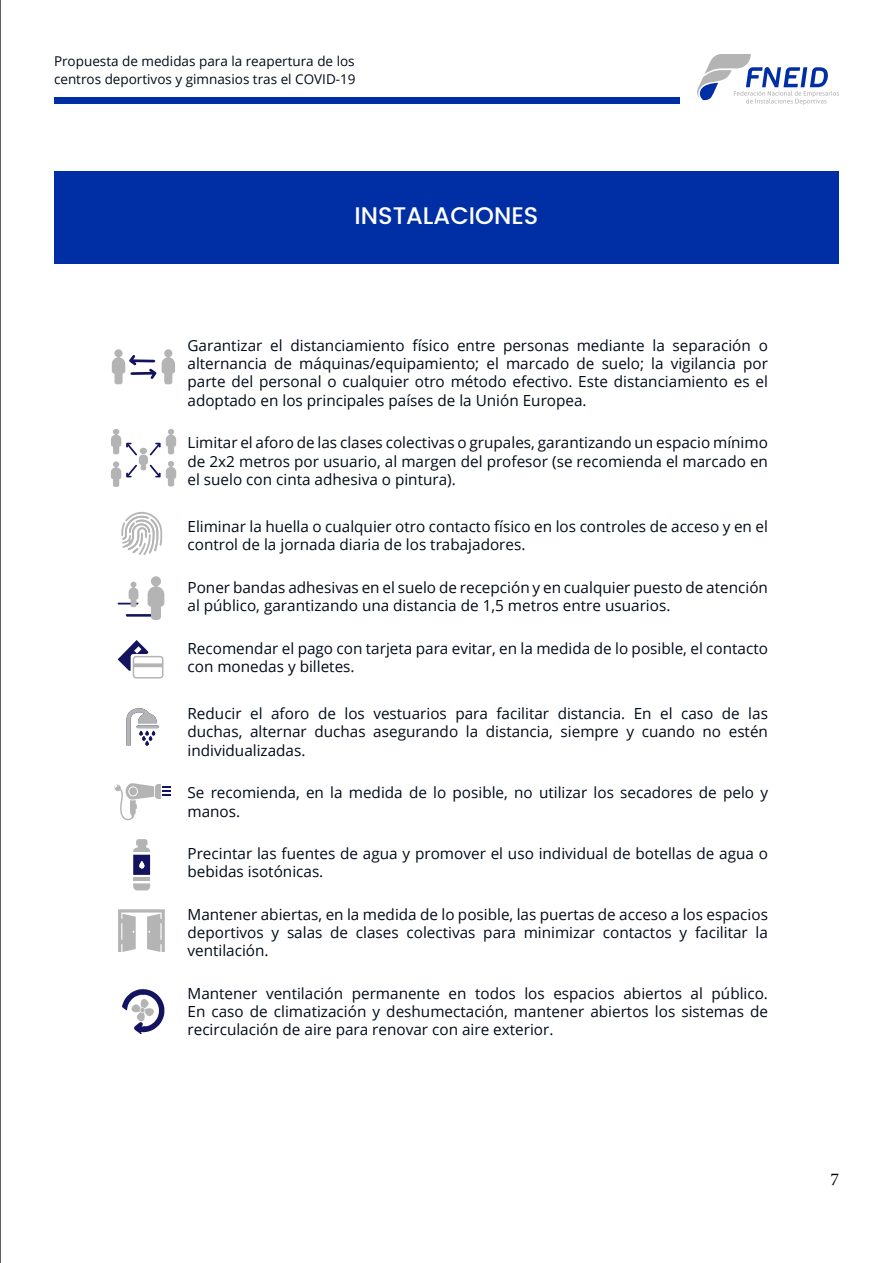
<style>
.page{position:relative;width:893px;height:1263px;background:#fff}
.page>*{position:absolute;margin:0;border:0;box-sizing:border-box;transform-origin:0 0}
.t1{font:500 24px "Poppins";color:#fff}
.t2{font:18px "Minion Pro";color:#000}
.t3{font:15.3px/18.3px "Open Sans";color:#000b18;text-align:justify}
.t4{font:13.5px/18px "Open Sans";color:#000b18}
</style>
<div class="page">
<div style="left:54px;top:171px;width:785px;height:93px;background:#002fa5"></div>
<svg style="left:697px;top:54px;width:142px;height:51px"></svg>
<div style="left:54px;top:98px;width:626px;height:6px;background:#002fa5"></div>
<svg style="left:112px;top:349px;width:63px;height:35px"></svg>
<svg style="left:118px;top:640px;width:46px;height:38px"></svg>
<svg style="left:134px;top:646px;width:7px;height:8px"></svg>
<svg style="left:126px;top:708px;width:33px;height:38px"></svg>
<svg style="left:114px;top:783px;width:57px;height:38px"></svg>
<svg style="left:133px;top:839px;width:17px;height:51px"></svg>
<svg style="left:118px;top:909px;width:47px;height:43px"></svg>
<svg style="left:122px;top:989px;width:43px;height:46px"></svg>
<svg style="left:121px;top:512px;width:41px;height:43px"></svg>
<hr style="left:126px;top:614px;width:30px;height:3px;background:#131360">
<svg style="left:148px;top:576px;width:16px;height:44px"></svg>
<svg style="left:118px;top:582px;width:20px;height:25px"></svg>
<svg style="left:111px;top:429px;width:65px;height:58px"></svg>
<p class="t4" style="left:54px;top:52px;width:303px">Propuesta de medidas para la reapertura de los centros deportivos y gimnasios tras el COVID-19</p>
<h1 class="t1" style="left:355px;top:198px;width:185px">INSTALACIONES</h1>
<p class="t3" style="left:188px;top:336px;width:582px">Garantizar el distanciamiento físico entre personas mediante la separación o alternancia de máquinas/equipamiento; el marcado de suelo; la vigilancia por parte del personal o cualquier otro método efectivo. Este distanciamiento es el adoptado en los principales países de la Unión Europea.</p>
<p class="t3" style="left:188px;top:433px;width:582px">Limitar el aforo de las clases colectivas o grupales, garantizando un espacio mínimo de 2x2 metros por usuario, al margen del profesor (se recomienda el marcado en el suelo con cinta adhesiva o pintura).</p>
<p class="t3" style="left:188px;top:517px;width:582px">Eliminar la huella o cualquier otro contacto físico en los controles de acceso y en el control de la jornada diaria de los trabajadores.</p>
<p class="t3" style="left:188px;top:578px;width:582px">Poner bandas adhesivas en el suelo de recepción y en cualquier puesto de atención al público, garantizando una distancia de 1,5 metros entre usuarios.</p>
<p class="t3" style="left:188px;top:638px;width:582px">Recomendar el pago con tarjeta para evitar, en la medida de lo posible, el contacto con monedas y billetes.</p>
<p class="t3" style="left:188px;top:704px;width:582px">Reducir el aforo de los vestuarios para facilitar distancia. En el caso de las duchas, alternar duchas asegurando la distancia, siempre y cuando no estén individualizadas.</p>
<p class="t3" style="left:188px;top:783px;width:582px">Se recomienda, en la medida de lo posible, no utilizar los secadores de pelo y manos.</p>
<p class="t3" style="left:188px;top:844px;width:582px">Precintar las fuentes de agua y promover el uso individual de botellas de agua o bebidas isotónicas.</p>
<p class="t3" style="left:188px;top:904px;width:582px">Mantener abiertas, en la medida de lo posible, las puertas de acceso a los espacios deportivos y salas de clases colectivas para minimizar contactos y facilitar la ventilación.</p>
<p class="t3" style="left:188px;top:983px;width:582px">Mantener ventilación permanente en todos los espacios abiertos al público.<br>En caso de climatización y deshumectación, mantener abiertos los sistemas de recirculación de aire para renovar con aire exterior.</p>
<p class="t2" style="left:830px;top:1167px;width:10px">7</p>
</div>
